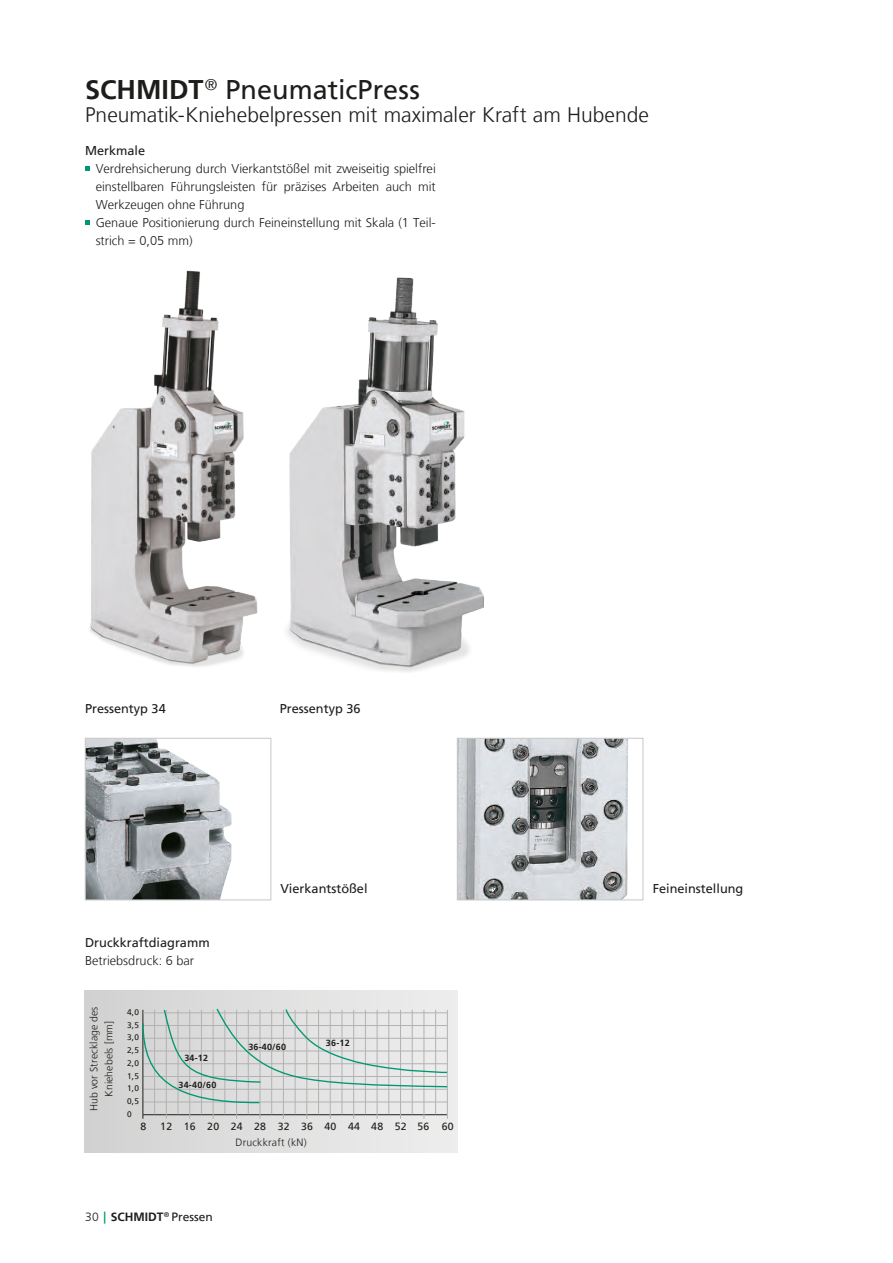
<style>
.page{position:relative;width:893px;height:1263px;background:#fff}
.page>*{position:absolute;margin:0;border:0;box-sizing:border-box;transform-origin:0 0}
.t1{font:27px "Frutiger LT";color:#1d1d1b}
.t2{font:300 21px "Frutiger LT";color:#1d1d1b}
.t3{font:300 12.75px/18px "Frutiger LT";color:#1d1d1b}
.t4{font:12.75px "Frutiger LT";color:#1d1d1b}
.t5{font:700 12px "Frutiger LT";color:#1d1d1b}
.t6{font:300 10.5px/15px "Frutiger LT";letter-spacing:.01em;color:#1d1d1b;text-align:center}
.t7{font:10.5px "Frutiger LT";letter-spacing:.02em;color:#1d1d1b}
.t8{font:700 9px "Frutiger LT";letter-spacing:.02em;color:#1d1d1b}
.t9{font:8.25px/12.8px "Frutiger LT";color:#1d1d1b;text-align:justify}
.s1{font-weight:700}
.s2{font-weight:300}
.s3{font-family:"Frutiger CE";color:#009871}
.s4{font-weight:400}
</style>
<div class="page">
<img style="left:89px;top:270px;width:169px;height:397px">
<div style="left:85px;top:990px;width:372px;height:162px;background:linear-gradient(to right,#d1d1d1,#eee)"></div>
<img style="left:87px;top:740px;width:145px;height:158px">
<div style="left:85px;top:738px;width:186px;height:162px;border:1px solid #c7c7c6"></div>
<img style="left:459px;top:740px;width:169px;height:158px">
<div style="left:457px;top:738px;width:186px;height:162px;border:1px solid #c7c7c6"></div>
<img style="left:287px;top:277px;width:197px;height:395px">
<hr style="left:143px;top:1114px;width:304px;height:1px;background:#1d1d1b">
<hr style="left:142px;top:1010px;width:1px;height:109px;background:#1d1d1b">
<hr style="left:154px;top:1010px;width:1px;height:104px;background:#b2b2b2">
<hr style="left:166px;top:1010px;width:1px;height:109px;background:#b2b2b2">
<hr style="left:178px;top:1010px;width:1px;height:104px;background:#b2b2b2">
<hr style="left:189px;top:1010px;width:1px;height:109px;background:#b2b2b2">
<hr style="left:201px;top:1010px;width:1px;height:104px;background:#b2b2b2">
<hr style="left:213px;top:1010px;width:1px;height:109px;background:#b2b2b2">
<hr style="left:225px;top:1010px;width:1px;height:104px;background:#b2b2b2">
<hr style="left:236px;top:1010px;width:1px;height:109px;background:#b2b2b2">
<hr style="left:248px;top:1010px;width:1px;height:104px;background:#b2b2b2">
<hr style="left:260px;top:1010px;width:1px;height:109px;background:#b2b2b2">
<hr style="left:271px;top:1010px;width:1px;height:104px;background:#b2b2b2">
<hr style="left:283px;top:1010px;width:1px;height:109px;background:#b2b2b2">
<hr style="left:295px;top:1010px;width:1px;height:104px;background:#b2b2b2">
<hr style="left:307px;top:1010px;width:1px;height:109px;background:#b2b2b2">
<hr style="left:318px;top:1010px;width:1px;height:104px;background:#b2b2b2">
<hr style="left:330px;top:1010px;width:1px;height:109px;background:#b2b2b2">
<hr style="left:342px;top:1010px;width:1px;height:104px;background:#b2b2b2">
<hr style="left:353px;top:1010px;width:1px;height:109px;background:#b2b2b2">
<hr style="left:365px;top:1010px;width:1px;height:104px;background:#b2b2b2">
<hr style="left:377px;top:1010px;width:1px;height:109px;background:#b2b2b2">
<hr style="left:389px;top:1010px;width:1px;height:104px;background:#b2b2b2">
<hr style="left:400px;top:1010px;width:1px;height:109px;background:#b2b2b2">
<hr style="left:412px;top:1010px;width:1px;height:104px;background:#b2b2b2">
<hr style="left:424px;top:1010px;width:1px;height:109px;background:#b2b2b2">
<hr style="left:435px;top:1010px;width:1px;height:104px;background:#b2b2b2">
<hr style="left:447px;top:1010px;width:1px;height:109px;background:#b2b2b2">
<svg style="left:142px;top:1007px;width:306px;height:97px;background:#d2d7d5"></svg>
<svg style="left:85px;top:166px;width:5px;height:4px"></svg>
<svg style="left:85px;top:220px;width:5px;height:4px"></svg>
<h1 class="t1" style="left:85px;top:74px;width:336px"><span class="s1">SCHMIDT</span><sup>®</sup> PneumaticPress</h1>
<h2 class="t2" style="left:85px;top:102px;width:565px">Pneumatik-Kniehebelpressen mit maximaler Kraft am Hubende</h2>
<p class="t4" style="left:85px;top:143px;width:62px">Merkmale</p>
<p class="t3" style="left:96px;top:159px;width:342px">Verdrehsicherung durch Vierkantstößel mit zweiseitig spielfrei einstellbaren Führungsleisten für präzises Arbeiten auch mit Werkzeugen ohne Führung<br>Genaue Positionierung durch Feineinstellung mit Skala (1 Teil&shy;strich = 0,05 mm)</p>
<p class="t4" style="left:85px;top:701px;width:82px">Pressentyp 34</p>
<p class="t4" style="left:280px;top:701px;width:82px">Pressentyp 36</p>
<p class="t4" style="left:85px;top:935px;width:126px">Druckkraftdiagramm</p>
<p class="t3" style="left:85px;top:951px;width:111px">Betriebsdruck: 6 bar</p>
<p class="t6" style="left:86px;top:1111px;width:106px;rotate:-90deg">Hub vor Strecklage des<br>Kniehebels [mm]</p>
<p class="t9" style="left:127px;top:1006px;width:13px">4,0<br>3,5<br>3,0<br>2,5<br>2,0<br>1,5<br>1,0<br>0,5<br>0</p>
<p class="t8" style="left:184px;top:1053px;width:25px">34-12</p>
<p class="t8" style="left:179px;top:1080px;width:39px">34-40/60</p>
<p class="t4" style="left:281px;top:881px;width:88px">Vierkantstößel</p>
<p class="t8" style="left:248px;top:1041px;width:39px">36-40/60</p>
<p class="t8" style="left:326px;top:1038px;width:25px">36-12</p>
<p class="t7" style="left:140px;top:1120px;width:7px">8</p>
<p class="t7" style="left:160px;top:1120px;width:295px">12 16 20 24 28 32 36 40 44 48 52 56 60</p>
<p class="t6" style="left:235px;top:1135px;width:73px">Druckkraft (kN)</p>
<p class="t5" style="left:85px;top:1210px;width:129px"><span class="s2">30</span> <span class="s3">|</span> SCHMIDT<sup>®</sup> <span class="s4">Pressen</span></p>
<p class="t4" style="left:653px;top:881px;width:92px">Feineinstellung</p>
</div>
